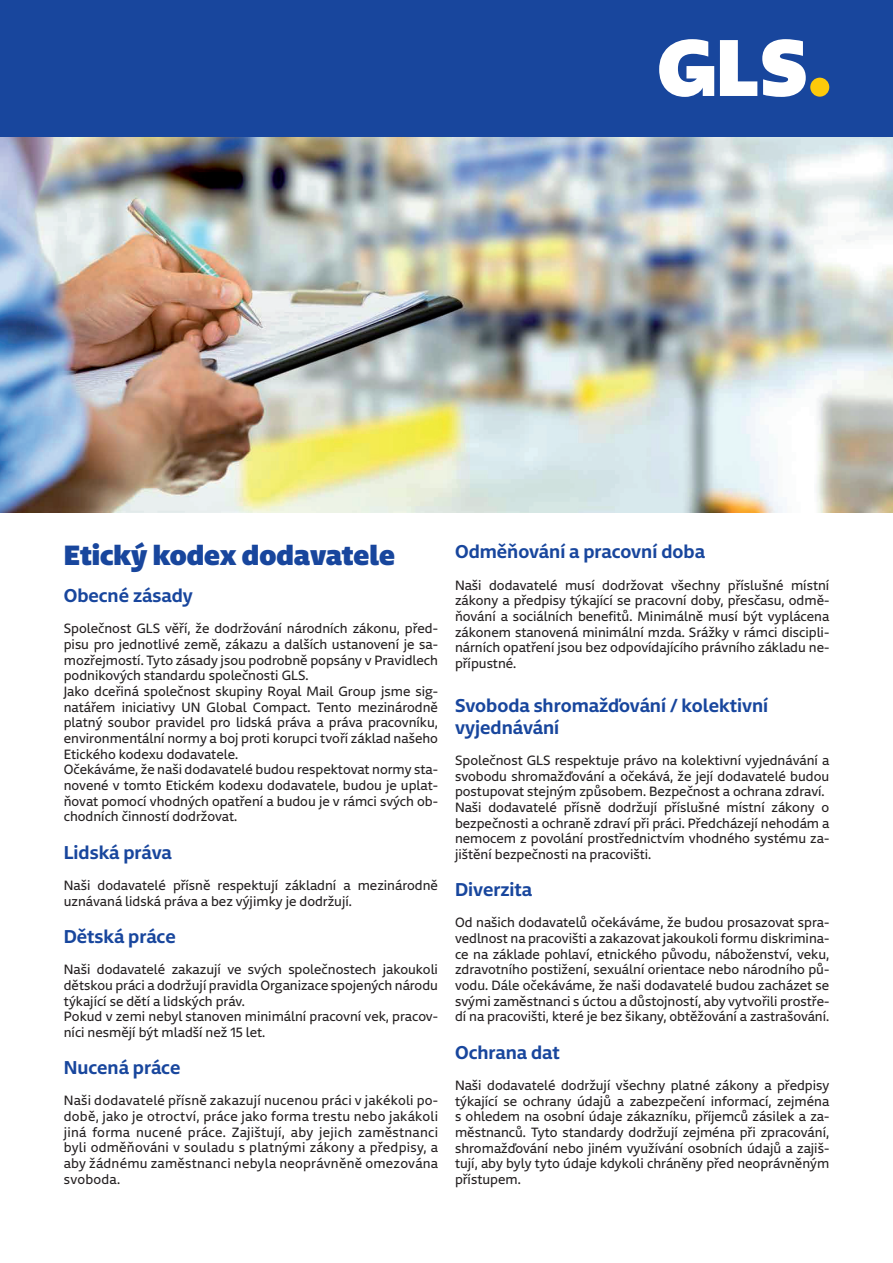
<style>
.page{position:relative;width:893px;height:1263px;background:#fff}
.page>*{position:absolute;margin:0;border:0;box-sizing:border-box;transform-origin:0 0}
.t1{font:900 27px "Newson";color:#18469d}
.t2{font:600 18px/21.6px "Newson";color:#18469d}
.t3{font:13.05px/15.6px "Newson";color:#231f20}
</style>
<div class="page">
<img style="left:0;top:136px;width:893px;height:377px">
<div style="left:0;top:0;width:893px;height:136px;background:#18469d"></div>
<div style="left:810px;top:78px;width:19px;height:19px;background:#feca0a;border-radius:50%"></div>
<svg style="left:659px;top:39px;width:55px;height:58px"></svg>
<svg style="left:720px;top:39px;width:86px;height:58px"></svg>
<h1 class="t1" style="left:64px;top:545px;width:333px">Etický kodex dodavatele</h1>
<h2 class="t2" style="left:64px;top:587px;width:131px">Obecné zásady</h2>
<p class="t3" style="left:64px;top:622px;width:376px">Společnost GLS věří, že dodržování národních zákonu, před&shy;pisu pro jednotlivé země, zákazu a dalších ustanovení je sa&shy;mozřejmostí. Tyto zásady jsou podrobně popsány v Pravidlech podnikových standardu společnosti GLS.<br>Jako dceřiná společnost skupiny Royal Mail Group jsme sig&shy;natářem iniciativy UN Global Compact. Tento mezinárodně platný soubor pravidel pro lidská práva a práva pracovníku, environmentální normy a boj proti korupci tvoří základ našeho Etického kodexu dodavatele.<br>Očekáváme, že naši dodavatelé budou respektovat normy sta&shy;novené v tomto Etickém kodexu dodavatele, budou je uplat&shy;ňovat pomocí vhodných opatření a budou je v rámci svých ob&shy;chodních činností dodržovat.</p>
<h2 class="t2" style="left:64px;top:844px;width:110px">Lidská práva</h2>
<p class="t3" style="left:64px;top:879px;width:376px">Naši dodavatelé přísně respektují základní a mezinárodně uznávaná lidská práva a bez výjimky je dodržují.</p>
<h2 class="t2" style="left:64px;top:928px;width:113px">Dětská práce</h2>
<p class="t3" style="left:64px;top:963px;width:376px">Naši dodavatelé zakazují ve svých společnostech jakoukoli dětskou práci a dodržují pravidla Organizace spojených národu týkající se dětí a lidských práv.<br>Pokud v zemi nebyl stanoven minimální pracovní vek, pracov&shy;níci nesmějí být mladší než 15 let.</p>
<h2 class="t2" style="left:64px;top:1059px;width:118px">Nucená práce</h2>
<p class="t3" style="left:64px;top:1094px;width:376px;text-align:justify">Naši dodavatelé přísně zakazují nucenou práci v jakékoli po&shy;době, jako je otroctví, práce jako forma trestu nebo jakákoli jiná forma nucené práce. Zajištují, aby jejich zaměstnanci byli odměňováni v souladu s platnými zákony a předpisy, a aby žádnému zaměstnanci nebyla neoprávněně omezována svoboda.</p>
<h2 class="t2" style="left:455px;top:543px;width:251px">Odměňování a pracovní doba</h2>
<p class="t3" style="left:455px;top:578px;width:376px;text-align:justify">Naši dodavatelé musí dodržovat všechny příslušné místní zákony a předpisy týkající se pracovní doby, přesčasu, odmě&shy;ňování a sociálních benefitů. Minimálně musí být vyplácena zákonem stanovená minimální mzda. Srážky v rámci discipli&shy;nárních opatření jsou bez odpovídajícího právního základu ne&shy;přípustné.</p>
<h2 class="t2" style="left:455px;top:697px;width:315px">Svoboda shromažďování / kolektivní vyjednávání</h2>
<p class="t3" style="left:455px;top:754px;width:376px">Společnost GLS respektuje právo na kolektivní vyjednávání a svobodu shromažďování a očekává, že její dodavatelé budou postupovat stejným způsobem. Bezpečnost a ochrana zdraví.<br>Naši dodavatelé přísně dodržují příslušné místní zákony o bezpečnosti a ochraně zdraví při práci. Předcházejí nehodám a nemocem z povolání prostřednictvím vhodného systému za&shy;jištění bezpečnosti na pracovišti.</p>
<h2 class="t2" style="left:455px;top:881px;width:79px">Diverzita</h2>
<p class="t3" style="left:455px;top:916px;width:376px;text-align:justify">Od našich dodavatelů očekáváme, že budou prosazovat spra&shy;vedlnost na pracovišti a zakazovat jakoukoli formu diskrimina&shy;ce na základe pohlaví, etnického původu, náboženství, veku, zdravotního postižení, sexuální orientace nebo národního pů&shy;vodu. Dále očekáváme, že naši dodavatelé budou zacházet se svými zaměstnanci s úctou a důstojností, aby vytvořili prostře&shy;dí na pracovišti, které je bez šikany, obtěžování a zastrašování.</p>
<h2 class="t2" style="left:455px;top:1044px;width:106px">Ochrana dat</h2>
<p class="t3" style="left:455px;top:1079px;width:376px;text-align:justify">Naši dodavatelé dodržují všechny platné zákony a předpisy týkající se ochrany údajů a zabezpečení informací, zejména s ohledem na osobní údaje zákazníku, příjemců zásilek a za&shy;městnanců. Tyto standardy dodržují zejména při zpracování, shromažďování nebo jiném využívání osobních údajů a zajiš&shy;tují, aby byly tyto údaje kdykoli chráněny před neoprávněným přístupem.</p>
</div>
